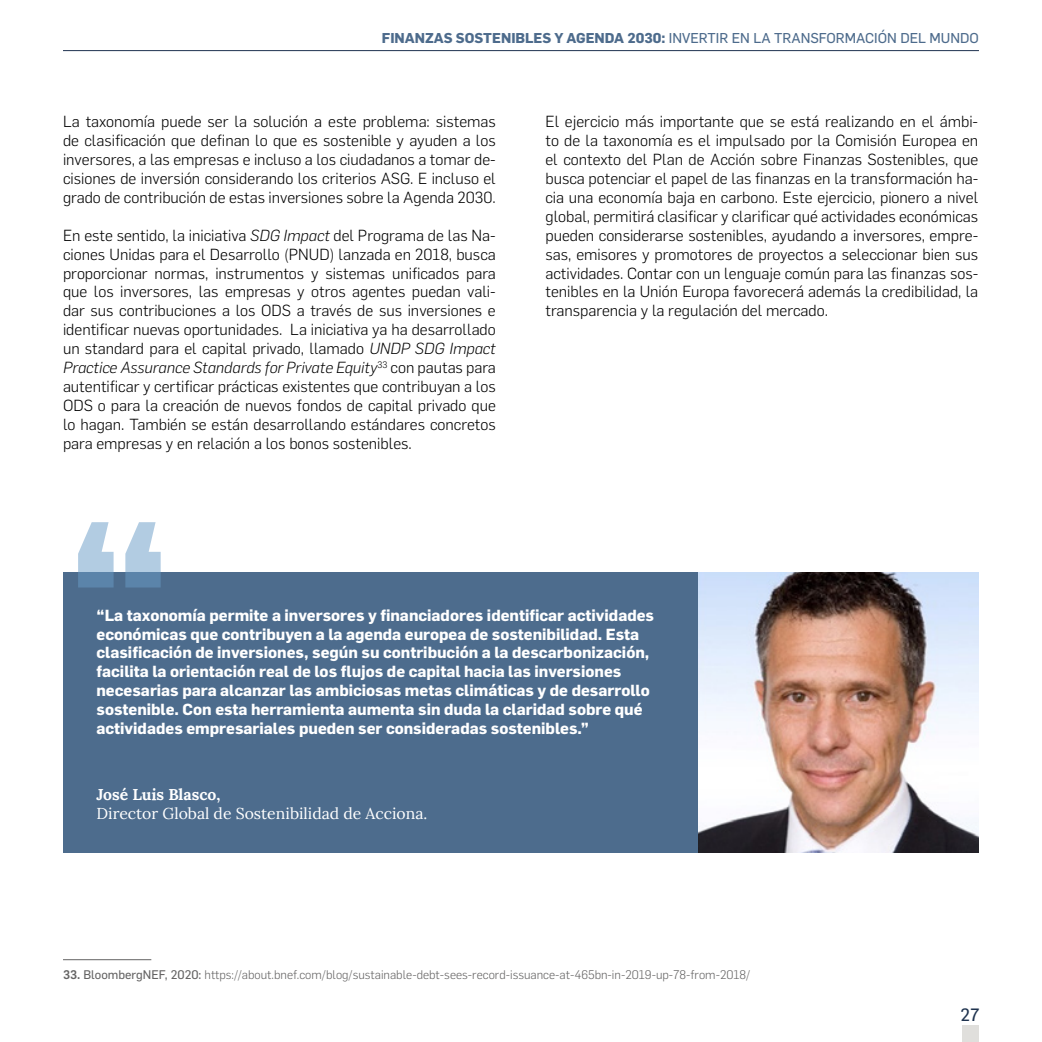
<style>
.page{position:relative;width:1042px;height:1042px;background:#fff}
.page>*{position:absolute;margin:0;border:0;box-sizing:border-box;transform-origin:0 0}
.t1{font:700 210px "Flama";color:#699cc7}
.t2{font:17.5px "Flama Basic";color:#1f334f}
.t3{font:300 15.75px/18.9px "Flama";color:#000;text-align:justify}
.t4{font:700 15.75px/18.9px "Flama";color:#fff}
.t5{font:15.75px "Lora";color:#fff}
.t6{font:700 15.75px "Lora";color:#fff}
.t7{font:14px "Flama Basic";color:#4d6b8c}
.t8{font:300 12.25px "Flama";color:#646363}
.s1{font-family:"Flama";font-weight:700}
.s2{font-style:italic}
.s3{font-weight:500}
.s4{font-family:"Flama Basic";font-weight:400}
</style>
<div class="page">
<hr style="left:63px;top:50px;width:916px;height:1px;background:#1f3250">
<div style="left:962px;top:1025px;width:16px;height:17px;background:#e0dfdc"></div>
<hr style="left:63px;top:959px;width:88px;height:1px;background:#646363">
<div style="left:63px;top:572px;width:916px;height:280px;background:#4d6c8d"></div>
<img style="left:699px;top:572px;width:280px;height:280px">
<p class="t7" style="left:382px;top:28px;width:598px"><span class="s1">FINANZAS SOSTENIBLES Y AGENDA 2030:</span> INVERTIR EN LA TRANSFORMACIÓN DEL MUNDO</p>
<p class="t3" style="left:63px;top:111px;width:434px">La taxonomía puede ser la solución a este problema: sistemas de clasificación que definan lo que es sostenible y ayuden a los inversores, a las empresas e incluso a los ciudadanos a tomar de&shy;cisiones de inversión considerando los criterios ASG. E incluso el grado de contribución de estas inversiones sobre la Agenda 2030.</p>
<p class="t3" style="left:63px;top:225px;width:434px">En este sentido, la iniciativa <span class="s2">SDG Impact</span> del Programa de las Na&shy;ciones Unidas para el Desarrollo (PNUD) lanzada en 2018, busca proporcionar normas, instrumentos y sistemas unificados para que los inversores, las empresas y otros agentes puedan vali&shy;dar sus contribuciones a los ODS a través de sus inversiones e identificar nuevas oportunidades. La iniciativa ya ha desarrollado un standard para el capital privado, llamado <span class="s2">UNDP SDG Impact Practice Assurance Standards for Private Equity</span><sup>33</sup> con pautas para autentificar y certificar prácticas existentes que contribuyan a los ODS o para la creación de nuevos fondos de capital privado que lo hagan. También se están desarrollando estándares concretos para empresas y en relación a los bonos sostenibles.</p>
<h1 class="t1" style="left:65px;top:445px;width:110px">“</h1>
<p class="t3" style="left:545px;top:111px;width:434px">El ejercicio más importante que se está realizando en el ámbi&shy;to de la taxonomía es el impulsado por la Comisión Europea en el contexto del Plan de Acción sobre Finanzas Sostenibles, que busca potenciar el papel de las finanzas en la transformación ha&shy;cia una economía baja en carbono. Este ejercicio, pionero a nivel global, permitirá clasificar y clarificar qué actividades económicas pueden considerarse sostenibles, ayudando a inversores, empre&shy;sas, emisores y promotores de proyectos a seleccionar bien sus actividades. Contar con un lenguaje común para las finanzas sos&shy;tenibles en la Unión Europa favorecerá además la credibilidad, la transparencia y la regulación del mercado.</p>
<p class="t4" style="left:96px;top:604px;width:559px">“La taxonomía permite a inversores y financiadores identificar actividades económicas que contribuyen a la agenda europea de sostenibilidad. Esta clasificación de inversiones, según su contribución a la descarbonización, facilita la orientación real de los flujos de capital hacia las inversiones necesarias para alcanzar las ambiciosas metas climáticas y de desarrollo sostenible. Con esta herramienta aumenta sin duda la claridad sobre qué actividades empresariales pueden ser consideradas sostenibles.”</p>
<p class="t6" style="left:96px;top:781px;width:125px">José Luis Blasco,</p>
<p class="t5" style="left:96px;top:801px;width:332px">Director Global de Sostenibilidad de Acciona.</p>
<p class="t8" style="left:63px;top:966px;width:689px"><span class="s3">33.</span> <span class="s4">BloombergNEF, 2020:</span> https://about.bnef.com/blog/sustainable-debt-sees-record-issuance-at-465bn-in-2019-up-78-from-2018/</p>
<p class="t2" style="left:960px;top:1002px;width:21px">27</p>
</div>
